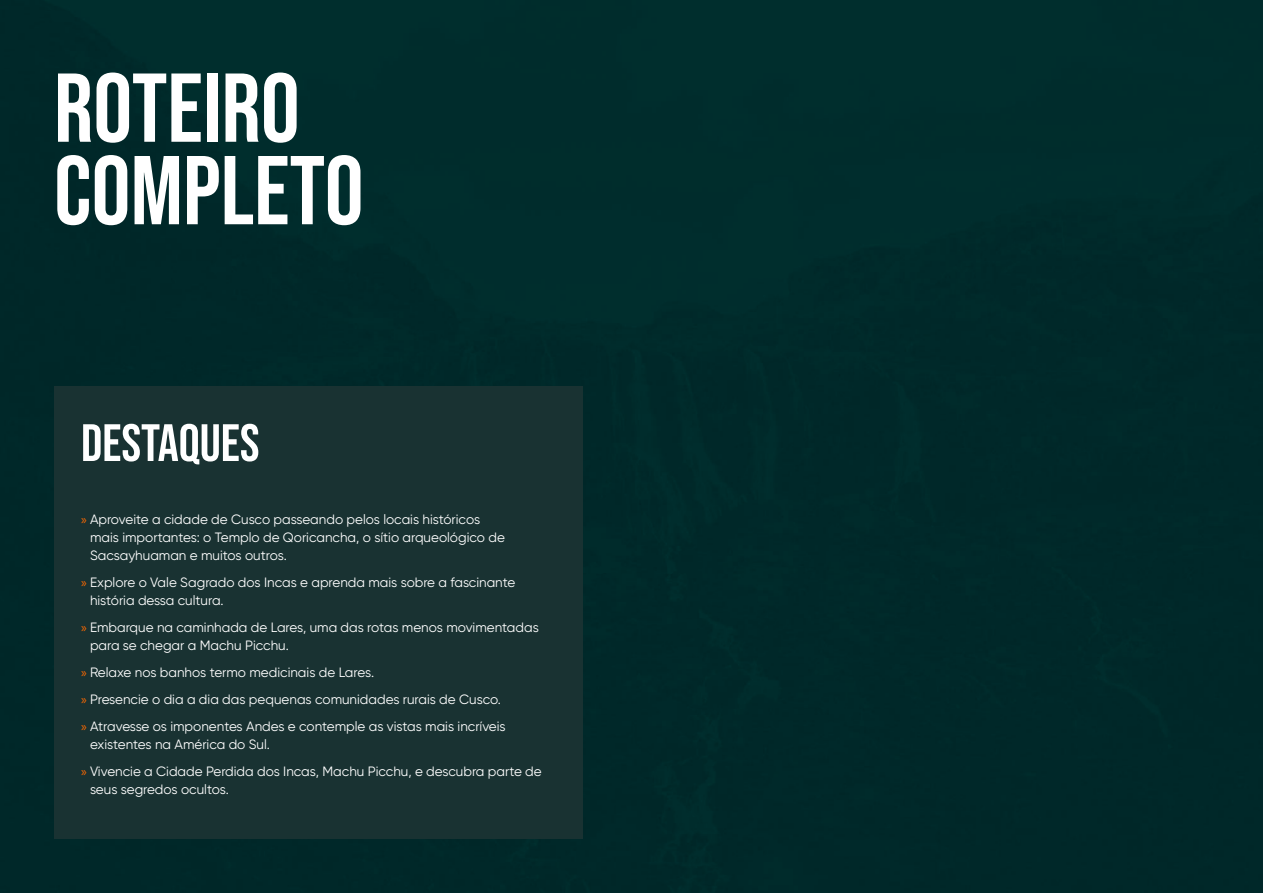
<style>
.page{position:relative;width:1263px;height:893px;background:#00292a}
.page>*{position:absolute;margin:0;border:0;box-sizing:border-box;transform-origin:0 0}
.t1{font:97.5px/82.5px "Bebas Neue";color:#fff}
.t2{font:52.5px "Bebas Neue";color:#fff}
.t3{font:13.5px/18px "Gilroy";color:#fff}
.s1{font-family:"Myriad Pro";color:#ff6900}
</style>
<div class="page">
<div style="left:54px;top:387px;width:529px;height:452px;background:#193232"></div>
<h1 class="t1" style="left:54px;top:66px;width:311px">ROTEIRO<br>COMPLETO</h1>
<h2 class="t2" style="left:81px;top:413px;width:180px">DESTAQUES</h2>
<p class="t3" style="left:90px;top:510px;width:416px;text-indent:-9px"><span class="s1">»</span> Aproveite a cidade de Cusco passeando pelos locais históricos mais importantes: o Templo de Qoricancha, o sítio arqueológico de<br>Sacsayhuaman e muitos outros.</p>
<p class="t3" style="left:90px;top:573px;width:427px;text-indent:-9px"><span class="s1">»</span> Explore o Vale Sagrado dos Incas e aprenda mais sobre a fascinante história dessa cultura.</p>
<p class="t3" style="left:90px;top:618px;width:450px;text-indent:-9px"><span class="s1">»</span> Embarque na caminhada de Lares, uma das rotas menos movimentadas para se chegar a Machu Picchu.</p>
<p class="t3" style="left:81px;top:659px;width:426px;line-height:27px"><span class="s1">»</span> Relaxe nos banhos termo medicinais de Lares.<br><span class="s1">»</span> Presencie o dia a dia das pequenas comunidades rurais de Cusco. <span class="s1">»</span> Atravesse os imponentes Andes e contemple as vistas mais incríveis</p>
<p class="t3" style="left:81px;top:731px;width:462px;line-height:27px;text-indent:9px">existentes na América do Sul.<br><span class="s1">»</span> Vivencie a Cidade Perdida dos Incas, Machu Picchu, e descubra parte de</p>
<p class="t3" style="left:90px;top:780px;width:140px">seus segredos ocultos.</p>
</div>
